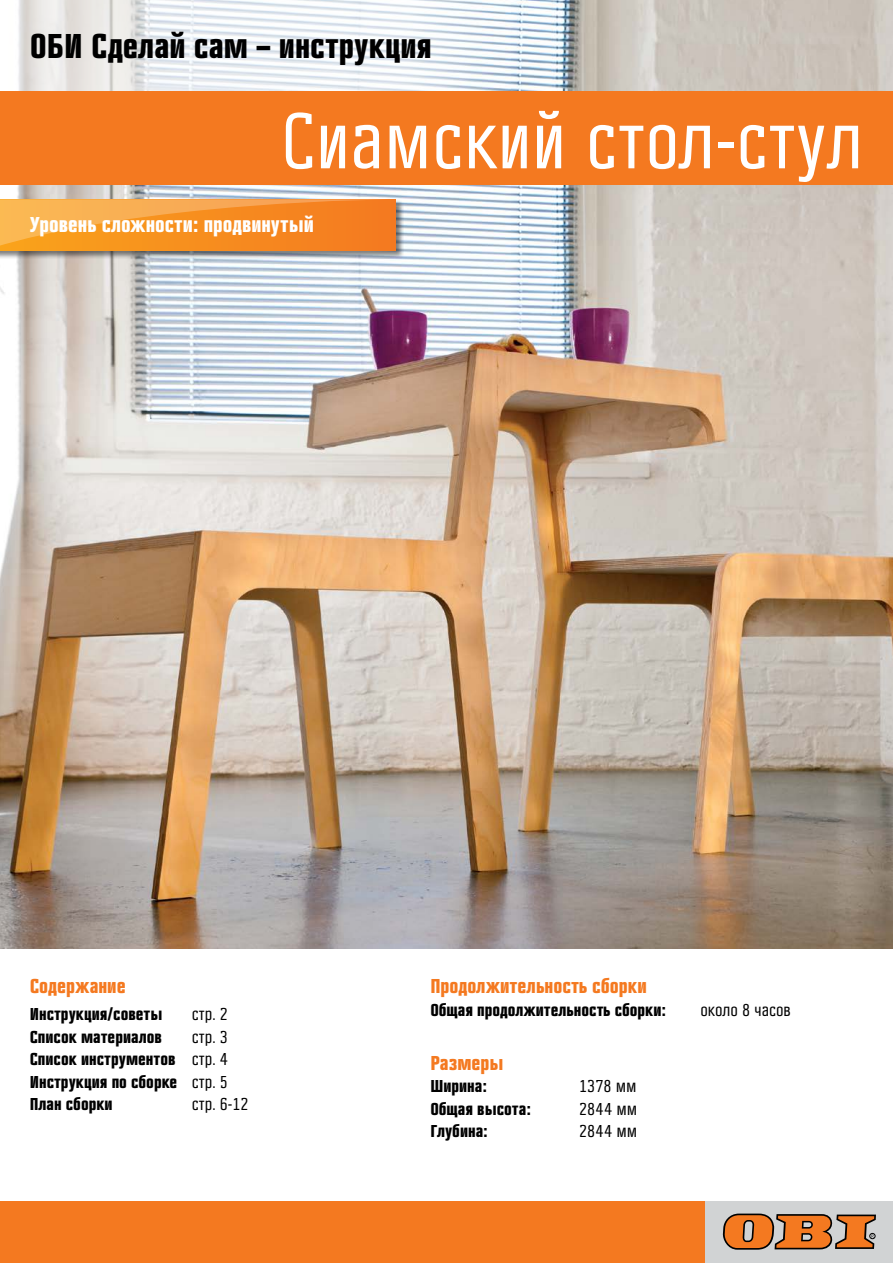
<style>
.page{position:relative;width:893px;height:1263px;background:#fff}
.page>*{position:absolute;margin:0;border:0;box-sizing:border-box;transform-origin:0 0}
.t1{font:82.5px "Obi Condensed CYOP";color:#fff}
.t2{font:700 36px "Obi Condensed CYOP";color:#000}
.t3{font:700 22.5px "Obi Condensed CYOP";color:#fff}
.t4{font:700 21px "Obi Condensed CYOP";color:#f47920}
.t5{font:700 18px/22.5px "Obi Condensed CYOP";color:#000;text-align:justify}
.t6{font:18px "Obi Condensed CYOP";color:#000}
.s1{font-weight:400}
</style>
<div class="page">
<img style="left:0;top:0;width:893px;height:948px">
<svg style="left:0;top:0;width:516px;height:91px"></svg>
<div style="left:0;top:200px;width:404px;height:59px;background:#000;opacity:.5"></div>
<svg style="left:0;top:200px;width:395px;height:51px;background:#f7952d"></svg>
<div style="left:0;top:1199px;width:751px;height:64px;background:#f47920"></div>
<div style="left:706px;top:1199px;width:187px;height:64px;background:#d1d3d4"></div>
<svg style="left:723px;top:1213px;width:153px;height:37px"></svg>
<div style="left:0;top:1195px;width:893px;height:5px;background:#fff"></div>
<div style="left:0;top:91px;width:893px;height:94px;background:#f47920"></div>
<h2 class="t2" style="left:30px;top:26px;width:404px">ОБИ Сделай сам – инструкция</h2>
<h1 class="t1" style="left:281px;top:96px;width:584px">Сиамский стол-стул</h1>
<p class="t3" style="left:30px;top:212px;width:286px">Уровень сложности: продвинутый</p>
<p class="t4" style="left:30px;top:975px;width:97px">Содержание</p>
<p class="t5" style="left:30px;top:1003px;width:134px">Инструкция/советы</p>
<p class="t6" style="left:192px;top:1004px;width:38px">стр. 2</p>
<p class="t5" style="left:30px;top:1025px;width:134px">Список материалов</p>
<p class="t5" style="left:30px;top:1025px;width:200px;text-indent:162px"><span class="s1">стр. 3<br></span>Список инструментов <span class="s1">стр. 4<br></span>Инструкция по сборке <span class="s1">стр. 5<br></span>План сборки</p>
<p class="t6" style="left:192px;top:1094px;width:58px">стр. 6-12</p>
<p class="t4" style="left:430px;top:975px;width:218px">Продолжительность сборки</p>
<p class="t5" style="left:430px;top:998px;width:237px">Общая продолжительность сборки:</p>
<p class="t6" style="left:700px;top:1000px;width:92px">около 8 часов</p>
<p class="t4" style="left:430px;top:1051px;width:75px">Размеры</p>
<p class="t5" style="left:430px;top:1075px;width:58px">Ширина:</p>
<p class="t6" style="left:579px;top:1076px;width:59px">1378 мм</p>
<p class="t5" style="left:430px;top:1097px;width:102px">Общая высота:</p>
<p class="t6" style="left:579px;top:1099px;width:60px">2844 мм</p>
<p class="t5" style="left:430px;top:1120px;width:59px">Глубина:</p>
<p class="t6" style="left:579px;top:1121px;width:60px">2844 мм</p>
</div>
